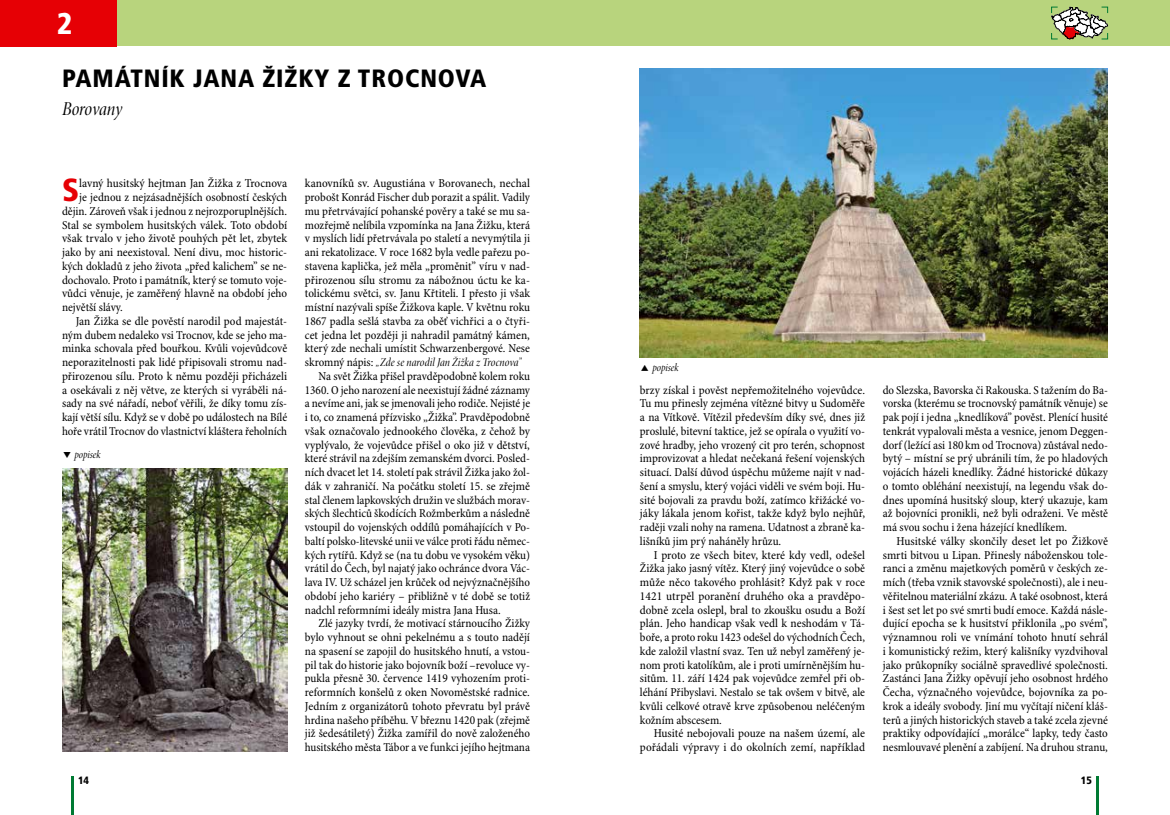
<style>
.page{position:relative;width:1170px;height:815px;background:#fff}
.page>*{position:absolute;margin:0;border:0;box-sizing:border-box;transform-origin:0 0}
.t1{font:900 condensed 31.88px "Frutiger CE";color:#e60005}
.t2{font:900 condensed 30px "Frutiger CE";color:#fff}
.t3{font:900 condensed 25px "Frutiger CE";letter-spacing:.035em;color:#000}
.t4{font:20px "Minion Pro Cn It Disp";letter-spacing:-.005em;color:#000}
.t5{font:condensed 12.25px/13.8px "Minion Pro";color:#000;text-align:justify}
.t6{font:12.25px "Minion Pro Cn It Disp";letter-spacing:.005em;color:#000}
.t7{font:11.25px "Minion Pro Cn It Disp";color:#000}
.t8{font:900 condensed 10.62px "Frutiger CE";color:#000}
.s1{font-family:"Minion Pro";font-stretch:condensed}
</style>
<div class="page">
<hr style="left:71px;top:776px;width:2px;height:39px;background:#007a33">
<hr style="left:1096px;top:776px;width:2px;height:39px;background:#007a33">
<div style="left:0;top:0;width:1169px;height:46px;background:#b8d47d"></div>
<img style="left:640px;top:68px;width:467px;height:290px">
<img style="left:62px;top:468px;width:225px;height:283px">
<div style="left:0;top:0;width:117px;height:46px;background:#e60005"></div>
<svg style="left:1051px;top:6px;width:57px;height:34px"></svg>
<h2 class="t2" style="left:57px;top:7px;width:17px">2</h2>
<h3 class="t3" style="left:62px;top:64px;width:426px">PAMÁTNÍK JANA ŽIŽKY Z TROCNOVA</h3>
<h3 class="t4" style="left:62px;top:96px;width:62px">Borovany</h3>
<h1 class="t1" style="left:62px;top:172px;width:19px">S</h1>
<p class="t5" style="left:79px;top:177px;width:209px">lavný husitský hejtman Jan Žižka z Trocnova</p>
<p class="t5" style="left:79px;top:191px;width:209px">je jednou z nejzásadnějších osobností českých</p>
<p class="t5" style="left:62px;top:205px;width:226px">dějin. Zároveň však i jednou z nejrozporuplnějších.</p>
<p class="t5" style="left:62px;top:218px;width:227px">Stal se symbolem husitských válek. Toto období</p>
<p class="t5" style="left:62px;top:232px;width:226px">však trvalo v jeho životě pouhých pět let, zbytek</p>
<p class="t5" style="left:62px;top:246px;width:227px">jako by ani neexistoval. Není divu, moc historic-</p>
<p class="t5" style="left:62px;top:260px;width:227px">kých dokladů z jeho života „před kalichem” se ne-</p>
<p class="t5" style="left:62px;top:273px;width:227px">dochovalo. Proto i památník, který se tomuto voje-</p>
<p class="t5" style="left:62px;top:287px;width:227px">vůdci věnuje, je zaměřený hlavně na období jeho</p>
<p class="t5" style="left:62px;top:301px;width:62px">největší slávy.</p>
<p class="t5" style="left:76px;top:315px;width:213px">Jan Žižka se dle pověstí narodil pod majestát-</p>
<p class="t5" style="left:62px;top:328px;width:226px">ným dubem nedaleko vsi Trocnov, kde se jeho ma-</p>
<p class="t5" style="left:62px;top:342px;width:227px">minka schovala před bouřkou. Kvůli vojevůdcově</p>
<p class="t5" style="left:62px;top:356px;width:227px">neporazitelnosti pak lidé připisovali stromu nad-</p>
<p class="t5" style="left:62px;top:370px;width:227px">přirozenou sílu. Proto k němu později přicházeli</p>
<p class="t5" style="left:62px;top:383px;width:227px">a osekávali z něj větve, ze kterých si vyráběli ná-</p>
<p class="t5" style="left:62px;top:397px;width:227px">sady na své nářadí, neboť věřili, že díky tomu zís-</p>
<p class="t5" style="left:62px;top:411px;width:226px">kají větší sílu. Když se v době po událostech na Bílé</p>
<p class="t5" style="left:62px;top:425px;width:227px">hoře vrátil Trocnov do vlastnictví kláštera řeholních</p>
<p class="t7" style="left:75px;top:447px;width:28px">popisek</p>
<p class="t5" style="left:305px;top:177px;width:227px">kanovníků sv. Augustiána v Borovanech, nechal probošt Konrád Fischer dub porazit a spálit. Vadily mu přetrvávající pohanské pověry a také se mu sa&shy;mozřejmě nelíbila vzpomínka na Jana Žižku, která v myslích lidí přetrvávala po staletí a nevymýtila ji ani rekatolizace. V roce 1682 byla vedle pařezu po&shy;stavena kaplička, jež měla „proměnit” víru v nad&shy;přirozenou sílu stromu za nábožnou úctu ke ka&shy;tolickému světci, sv. Janu Křtiteli. I přesto ji však místní nazývali spíše Žižkova kaple. V květnu roku 1867 padla sešlá stavba za oběť vichřici a o čtyři&shy;cet jedna let později ji nahradil památný kámen, který zde nechali umístit Schwarzenbergové. Nese</p>
<p class="t6" style="left:305px;top:355px;width:218px"><span class="s1">skromný nápis:</span> „Zde se narodil Jan Žižka z Trocnova”</p>
<p class="t5" style="left:305px;top:370px;width:227px;text-indent:14px">Na svět Žižka přišel pravděpodobně kolem roku 1360. O jeho narození ale neexistují žádné záznamy a nevíme ani, jak se jmenovali jeho rodiče. Nejisté je i to, co znamená přízvisko „Žižka”. Pravděpodobně však označovalo jednookého člověka, z čehož by vyplývalo, že vojevůdce přišel o oko již v dětství, které strávil na zdejším zemanském dvorci. Posled&shy;ních dvacet let 14. století pak strávil Žižka jako žol&shy;dák v zahraničí. Na počátku století 15. se zřejmě stal členem lapkovských družin ve službách morav&shy;ských šlechticů škodících Rožmberkům a následně vstoupil do vojenských oddílů pomáhajících v Po&shy;baltí polsko-litevské unii ve válce proti řádu němec&shy;kých rytířů. Když se (na tu dobu ve vysokém věku) vrátil do Čech, byl najatý jako ochránce dvora Vác&shy;lava IV. Už scházel jen krůček od nejvýznačnějšího období jeho kariéry – přibližně v té době se totiž nadchl reformními ideály mistra Jana Husa.</p>
<p class="t5" style="left:305px;top:617px;width:227px;text-indent:14px">Zlé jazyky tvrdí, že motivací stárnoucího Žižky bylo vyhnout se ohni pekelnému a s touto nadějí na spasení se zapojil do husitského hnutí, a vstou&shy;pil tak do historie jako bojovník boží –revoluce vy&shy;pukla přesně 30. července 1419 vyhozením proti&shy;reformních konšelů z oken Novoměstské radnice.<br>Jedním z organizátorů tohoto převratu byl právě hrdina našeho příběhu. V březnu 1420 pak (zřejmě již šedesátiletý) Žižka zamířil do nově založeného husitského města Tábor a ve funkci jejího hejtmana</p>
<p class="t7" style="left:652px;top:361px;width:28px">popisek</p>
<p class="t5" style="left:640px;top:383px;width:227px">brzy získal i pověst nepřemožitelného vojevůdce.<br>Tu mu přinesly zejména vítězné bitvy u Sudoměře a na Vítkově. Vítězil především díky své, dnes již proslulé, bitevní taktice, jež se opírala o využití vo&shy;zové hradby, jeho vrozený cit pro terén, schopnost improvizovat a hledat nečekaná řešení vojenských situací. Další důvod úspěchu můžeme najít v nad&shy;šení a smyslu, který vojáci viděli ve svém boji. Hu&shy;sité bojovali za pravdu boží, zatímco křižácké vo&shy;jáky lákala jenom kořist, takže když bylo nejhůř, raději vzali nohy na ramena. Udatnost a zbraně ka&shy;lišníků jim prý naháněly hrůzu.</p>
<p class="t5" style="left:640px;top:548px;width:227px;text-indent:14px">I proto ze všech bitev, které kdy vedl, odešel Žižka jako jasný vítěz. Který jiný vojevůdce o sobě může něco takového prohlásit? Když pak v roce 1421 utrpěl poranění druhého oka a pravděpo&shy;dobně zcela oslepl, bral to zkoušku osudu a Boží plán. Jeho handicap však vedl k neshodám v Tá&shy;boře, a proto roku 1423 odešel do východních Čech, kde založil vlastní svaz. Ten už nebyl zaměřený je&shy;nom proti katolíkům, ale i proti umírněnějším hu&shy;sitům. 11. září 1424 pak vojevůdce zemřel při ob&shy;léhání Přibyslavi. Nestalo se tak ovšem v bitvě, ale kvůli celkové otravě krve způsobenou neléčeným kožním abscesem.</p>
<p class="t5" style="left:640px;top:727px;width:227px;text-align:right">Husité nebojovali pouze na našem území, ale pořádali výpravy i do okolních zemí, například</p>
<p class="t5" style="left:882px;top:383px;width:227px">do Slezska, Bavorska či Rakouska. S tažením do Ba&shy;vorska (kterému se trocnovský památník věnuje) se pak pojí i jedna „knedlíková” pověst. Plenící husité tenkrát vypalovali města a vesnice, jenom Deggen&shy;dorf (ležící asi 180 km od Trocnova) zůstával nedo&shy;bytý – místní se prý ubránili tím, že po hladových vojácích házeli knedlíky. Žádné historické důkazy o tomto obléhání neexistují, na legendu však do&shy;dnes upomíná husitský sloup, který ukazuje, kam až bojovníci pronikli, než byli odraženi. Ve městě má svou sochu i žena házející knedlíkem.</p>
<p class="t5" style="left:882px;top:535px;width:227px;text-indent:14px">Husitské války skončily deset let po Žižkově smrti bitvou u Lipan. Přinesly náboženskou tole&shy;ranci a změnu majetkových poměrů v českých ze&shy;mích (třeba vznik stavovské společnosti), ale i neu&shy;věřitelnou materiální zkázu. A také osobnost, která i šest set let po své smrti budí emoce. Každá násle&shy;dující epocha se k husitství přiklonila „po svém”, významnou roli ve vnímání tohoto hnutí sehrál i komunistický režim, který kališníky vyzdvihoval jako průkopníky sociálně spravedlivé společnosti.<br>Zastánci Jana Žižky opěvují jeho osobnost hrdého Čecha, význačného vojevůdce, bojovníka za po&shy;krok a ideály svobody. Jiní mu vyčítají ničení kláš&shy;terů a jiných historických staveb a také zcela zjevné praktiky odpovídající „morálce“ lapky, tedy často nesmlouvavé plenění a zabíjení. Na druhou stranu,</p>
<p class="t8" style="left:78px;top:774px;width:13px">14</p>
<p class="t8" style="left:1080px;top:774px;width:13px">15</p>
</div>
